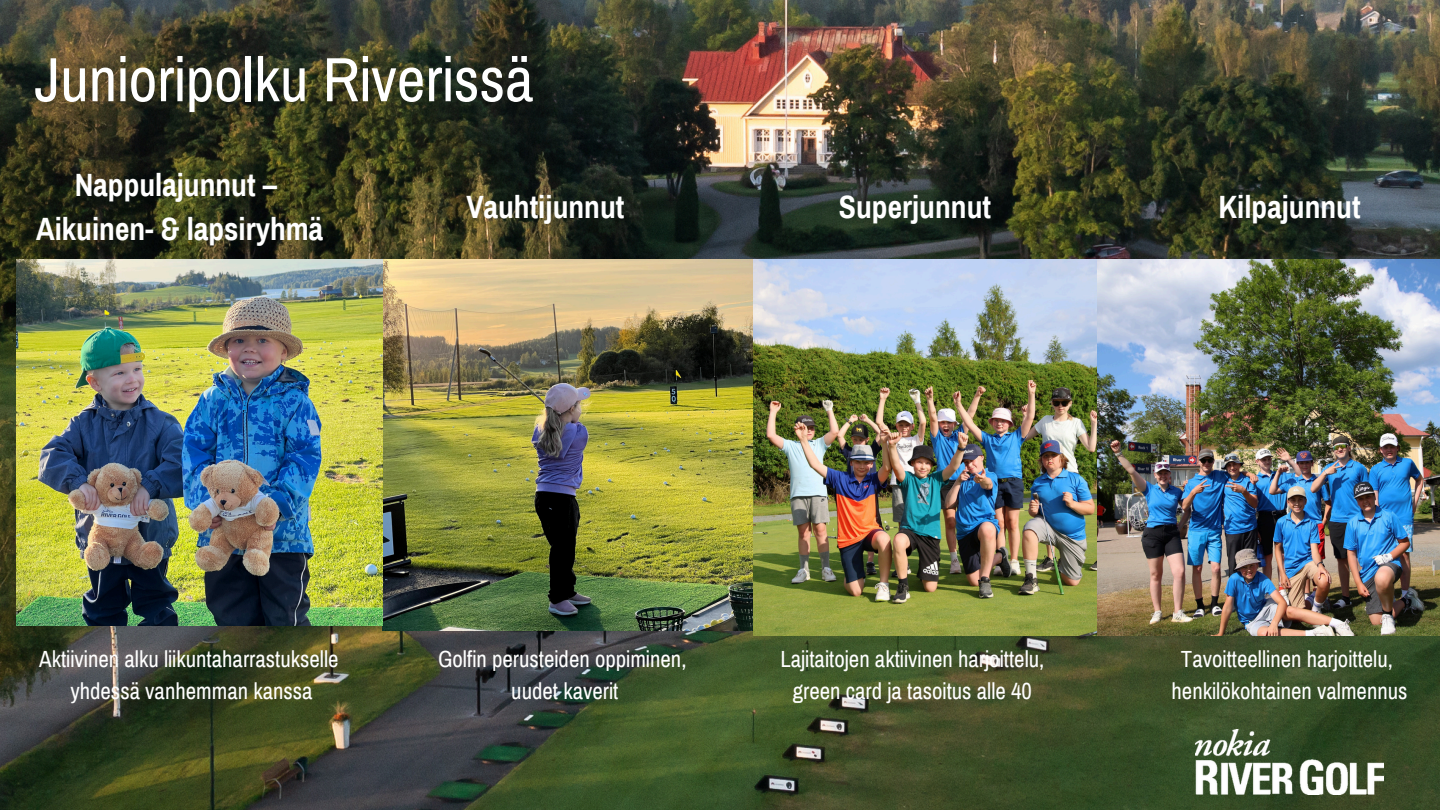
<style>
.page{position:relative;width:1440px;height:810px;background:#fff}
.page>*{position:absolute;margin:0;border:0;box-sizing:border-box;transform-origin:0 0}
.t1{font:62.6px "Archivo Narrow";color:#fff}
.t2{font:700 31.5px/43.5px "Archivo Narrow";color:#fff;text-align:center}
.t3{font:22.8px "Archivo Narrow";color:#fff}
</style>
<div class="page">
<img style="left:0;top:0;width:1440px;height:810px">
<img style="left:382px;top:260px;width:371px;height:371px">
<img style="left:17px;top:260px;width:365px;height:366px">
<img style="left:753px;top:260px;width:344px;height:376px">
<img style="left:1097px;top:260px;width:343px;height:376px">
<img style="left:1196px;top:729px;width:187px;height:65px">
<p class="t1" style="left:34px;top:46px;width:501px">Junioripolku Riverissä</p>
<p class="t2" style="left:36px;top:164px;width:289px">Nappulajunnut –<br>Aikuinen- &amp; lapsiryhmä</p>
<p class="t2" style="left:467px;top:186px;width:159px">Vauhtijunnut</p>
<p class="t2" style="left:839px;top:186px;width:154px">Superjunnut</p>
<p class="t2" style="left:1219px;top:186px;width:144px">Kilpajunnut</p>
<p class="t3" style="left:39px;top:647px;width:301px">Aktiivinen alku liikuntaharrastukselle</p>
<h2 class="t3" style="left:70px;top:679px;width:244px">yhdessä vanhemman kanssa</h2>
<p class="t3" style="left:438px;top:647px;width:250px">Golfin perusteiden oppiminen,</p>
<p class="t3" style="left:511px;top:679px;width:109px">uudet kaverit</p>
<p class="t3" style="left:780px;top:647px;width:266px">Lajitaitojen aktiivinen harjoittelu,</p>
<h2 class="t3" style="left:793px;top:679px;width:241px">green card ja tasoitus alle 40</h2>
<h2 class="t3" style="left:1181px;top:647px;width:214px">Tavoitteellinen harjoittelu,</h2>
<p class="t3" style="left:1172px;top:679px;width:238px">henkilökohtainen valmennus</p>
</div>
